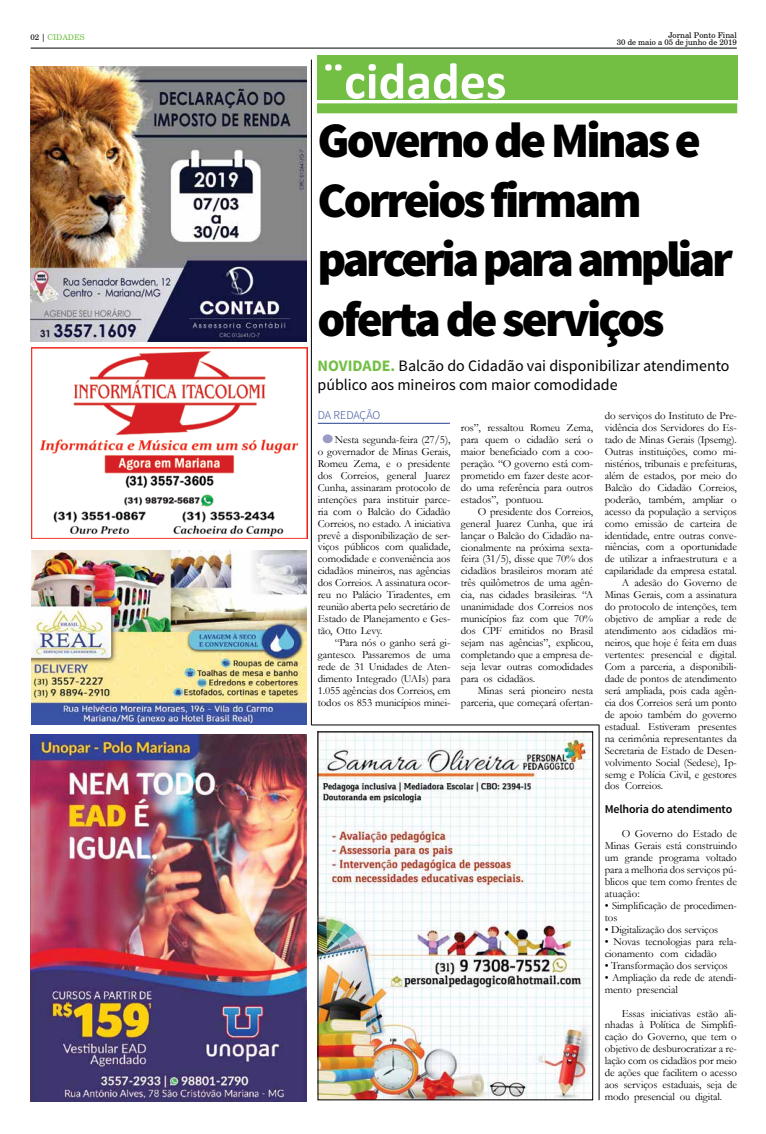
<style>
.page{position:relative;width:766px;height:1134px;background:#fff}
.page>*{position:absolute;margin:0;border:0;box-sizing:border-box;transform-origin:0 0}
.t1{font:700 51.8px "Calibri";color:#fff}
.t2{font:900 49.8px/59.7px "Source Sans Pro";letter-spacing:-.06em;color:#000}
.t3{font:15.9px/19.1px "Source Sans Pro";color:#000}
.t4{font:600 11.9px "Source Sans Pro";letter-spacing:-.01em;color:#000}
.t5{font:300 11.9px "Source Sans Pro";letter-spacing:-.01em;color:#25408f}
.t6{font:11px/11.9px "Garamond";letter-spacing:-.01em;color:#000;text-align:justify}
.t7{font:8px/8px "Century Schlbk Cyrillic BT";color:#000;text-align:right}
.t8{font:8px "Century Schlbk Cyrillic BT";color:#72bf44}
.s1{color:#000}
.s2{font-weight:700;color:#72bf44}
</style>
<div class="page">
<div style="left:317px;top:56px;width:420px;height:44px;background:#72bf44"></div>
<div style="left:317px;top:103px;width:420px;height:10px;background:#72bf44"></div>
<hr style="left:311px;top:60px;width:1px;height:665px;background:#000">
<hr style="left:31px;top:48px;width:705px;height:1px;background:#000">
<img style="left:30px;top:734px;width:277px;height:368px">
<img style="left:31px;top:550px;width:275px;height:175px">
<img style="left:31px;top:347px;width:276px;height:191px">
<img style="left:31px;top:66px;width:275px;height:276px">
<img style="left:319px;top:734px;width:271px;height:364px">
<hr style="left:311px;top:725px;width:288px;height:1px;background:#000">
<hr style="left:598px;top:725px;width:1px;height:375px;background:#000">
<hr style="left:317px;top:423px;width:133px;height:1px;background:#25408f">
<div style="left:322px;top:434px;width:10px;height:9px;background:#9b9bc5;border-radius:50%"></div>
<p class="t8" style="left:30px;top:32px;width:56px"><span class="s1">02 |</span> CIDADES</p>
<h1 class="t1" style="left:322px;top:45px;width:185px">¨cidades</h1>
<p class="t7" style="left:616px;top:31px;width:121px">Jornal Ponto Final<br>30 de maio a 05 de junho de 2019</p>
<h2 class="t2" style="left:317px;top:113px;width:416px">Governo de Minas e<br>Correios firmam parceria para ampliar oferta de serviços</h2>
<h3 class="t3" style="left:317px;top:357px;width:413px"><span class="s2">NOVIDADE.</span> Balcão do Cidadão vai disponibilizar atendimento público aos mineiros com maior comodidade</h3>
<p class="t5" style="left:317px;top:408px;width:64px">DA REDAÇÃO</p>
<p class="t6" style="left:317px;top:433px;width:134px;text-indent:17px">Nesta segunda-feira (27/5), o governador de Minas Gerais, Romeu Zema, e o presidente dos Correios, general Juarez Cunha, assinaram protocolo de intenções para instituir parce&shy;ria com o Balcão do Cidadão Correios, no estado. A iniciativa prevê a disponibilização de ser&shy;viços públicos com qualidade, comodidade e conveniência aos cidadãos mineiros, nas agências dos Correios. A assinatura ocor&shy;reu no Palácio Tiradentes, em reunião aberta pelo secretário de Estado de Planejamento e Ges&shy;tão, Otto Levy.</p>
<p class="t6" style="left:317px;top:636px;width:134px;text-indent:17px">“Para nós o ganho será gi&shy;gantesco. Passaremos de uma rede de 31 Unidades de Aten&shy;dimento Integrado (UAIs) para 1.055 agências dos Correios, em todos os 853 municípios minei-</p>
<p class="t6" style="left:604px;top:409px;width:134px">do serviços do Instituto de Pre-</p>
<p class="t6" style="left:604px;top:421px;width:134px">vidência dos Servidores do Es-</p>
<p class="t6" style="left:604px;top:433px;width:134px">tado de Minas Gerais (Ipsemg).</p>
<p class="t6" style="left:604px;top:445px;width:134px">Outras instituições, como mi-</p>
<p class="t6" style="left:604px;top:457px;width:134px">nistérios, tribunais e prefeituras,</p>
<p class="t6" style="left:604px;top:469px;width:134px">além de estados, por meio do</p>
<p class="t6" style="left:604px;top:481px;width:134px">Balcão do Cidadão Correios,</p>
<p class="t6" style="left:604px;top:493px;width:134px">poderão, também, ampliar o</p>
<p class="t6" style="left:604px;top:505px;width:134px">acesso da população a serviços</p>
<p class="t6" style="left:604px;top:517px;width:134px">como emissão de carteira de</p>
<p class="t6" style="left:604px;top:529px;width:134px">identidade, entre outras conve-</p>
<p class="t6" style="left:604px;top:541px;width:134px">niências, com a oportunidade</p>
<p class="t6" style="left:604px;top:553px;width:134px">de utilizar a infraestrutura e a</p>
<p class="t6" style="left:604px;top:565px;width:134px">capilaridade da empresa estatal.</p>
<p class="t6" style="left:621px;top:577px;width:117px">A adesão do Governo de</p>
<p class="t6" style="left:604px;top:589px;width:134px">Minas Gerais, com a assinatura</p>
<p class="t6" style="left:604px;top:600px;width:134px">do protocolo de intenções, tem</p>
<p class="t6" style="left:604px;top:612px;width:134px">objetivo de ampliar a rede de</p>
<p class="t6" style="left:604px;top:624px;width:134px">atendimento aos cidadãos mi-</p>
<p class="t6" style="left:604px;top:636px;width:134px">neiros, que hoje é feita em duas</p>
<p class="t6" style="left:604px;top:648px;width:134px">vertentes: presencial e digital.</p>
<p class="t6" style="left:604px;top:660px;width:134px">Com a parceria, a disponibili-</p>
<p class="t6" style="left:604px;top:672px;width:134px">dade de pontos de atendimento</p>
<p class="t6" style="left:604px;top:684px;width:134px">será ampliada, pois cada agên-</p>
<p class="t6" style="left:604px;top:696px;width:134px">cia dos Correios será um ponto</p>
<p class="t6" style="left:604px;top:708px;width:134px">de apoio também do governo</p>
<p class="t6" style="left:604px;top:720px;width:134px">estadual. Estiveram presentes</p>
<p class="t6" style="left:604px;top:732px;width:134px">na cerimônia representantes da</p>
<p class="t6" style="left:604px;top:744px;width:134px">Secretaria de Estado de Desen-</p>
<p class="t6" style="left:604px;top:756px;width:134px">volvimento Social (Sedese), Ip-</p>
<p class="t6" style="left:604px;top:768px;width:134px">semg e Polícia Civil, e gestores</p>
<p class="t6" style="left:604px;top:780px;width:60px">dos Correios.</p>
<p class="t4" style="left:604px;top:802px;width:129px">Melhoria do atendimento</p>
<p class="t6" style="left:604px;top:827px;width:134px;text-indent:17px">O Governo do Estado de Minas Gerais está construindo um grande programa voltado para a melhoria dos serviços pú&shy;blicos que tem como frentes de atuação:</p>
<p class="t6" style="left:604px;top:899px;width:134px">• Simplificação de procedimen&shy;tos</p>
<p class="t6" style="left:604px;top:923px;width:115px">• Digitalização dos serviços</p>
<p class="t6" style="left:604px;top:935px;width:134px">• Novas tecnologias para rela&shy;cionamento com cidadão</p>
<p class="t6" style="left:604px;top:959px;width:125px">• Transformação dos serviços</p>
<p class="t6" style="left:604px;top:971px;width:134px">• Ampliação da rede de atendi&shy;mento presencial</p>
<p class="t6" style="left:604px;top:1007px;width:134px;text-indent:17px">Essas iniciativas estão ali&shy;nhadas à Política de Simplifi&shy;cação do Governo, que tem o objetivo de desburocratizar a re&shy;lação com os cidadãos por meio de ações que facilitem o acesso aos serviços estaduais, seja de modo presencial ou digital.</p>
<p class="t6" style="left:460px;top:421px;width:134px">ros”, ressaltou Romeu Zema, para quem o cidadão será o maior beneficiado com a coo&shy;peração. “O governo está com&shy;prometido em fazer deste acor&shy;do uma referência para outros estados”, pontuou.</p>
<p class="t6" style="left:460px;top:505px;width:134px;text-indent:17px">O presidente dos Correios, general Juarez Cunha, que irá lançar o Balcão do Cidadão na&shy;cionalmente na próxima sexta&shy;feira (31/5), disse que 70% dos cidadãos brasileiros moram até três quilômetros de uma agên&shy;cia, nas cidades brasileiras. “A unanimidade dos Correios nos municípios faz com que 70% dos CPF emitidos no Brasil sejam nas agências”, explicou, completando que a empresa de&shy;seja levar outras comodidades para os cidadãos.</p>
<p class="t6" style="left:460px;top:684px;width:134px;text-align:right">Minas será pioneiro nesta parceria, que começará ofertan-</p>
</div>
